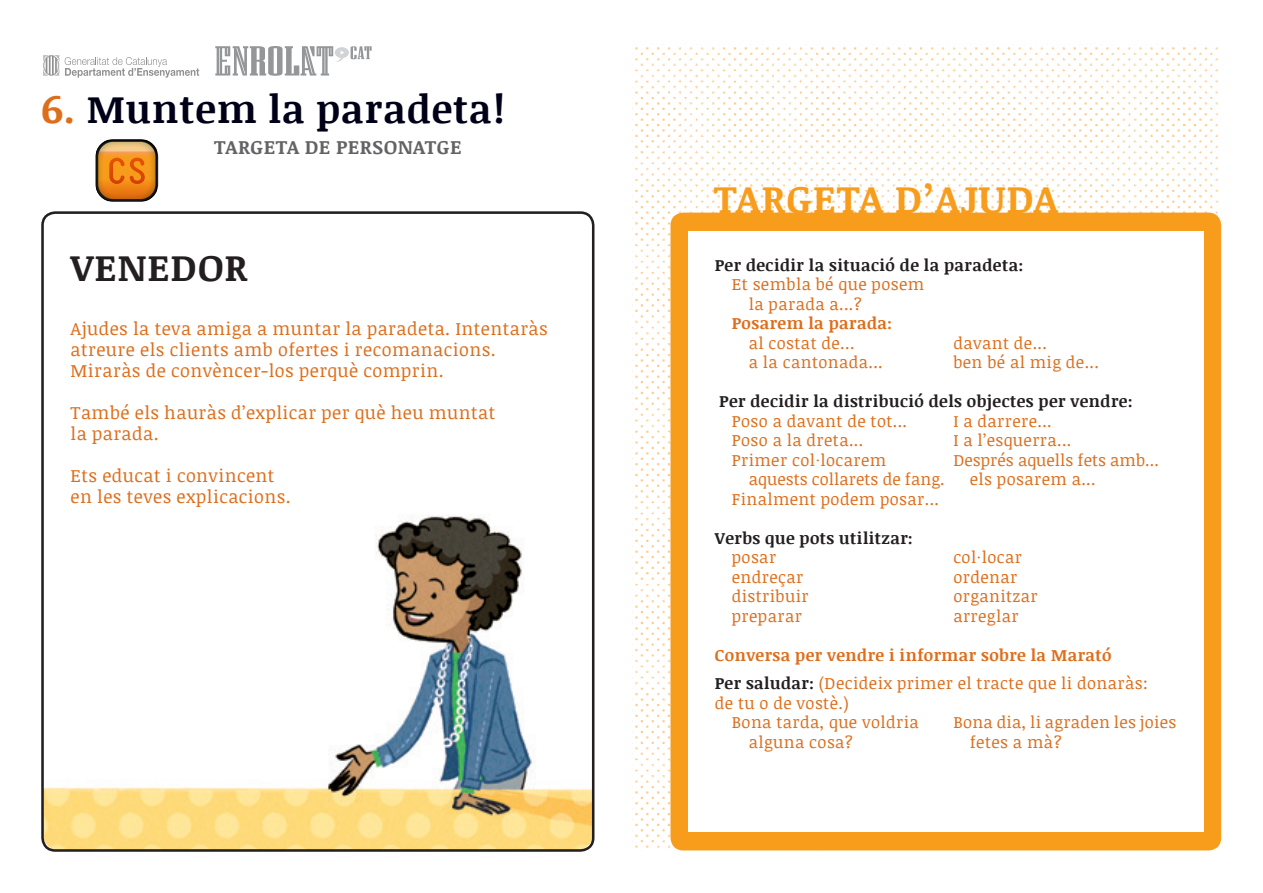
<style>
.page{position:relative;width:1263px;height:893px;background:#fff}
.page>*{position:absolute;margin:0;border:0;box-sizing:border-box;transform-origin:0 0}
.TITOL_FITXA{font:700 39px "Noticia Text";letter-spacing:.025em;color:#000119}
.Cos_de_Text{font:700 39px "Noticia Text";letter-spacing:.025em;color:#f89c1c}
.TP_titular{font:700 37.5px "Noticia Text";letter-spacing:.025em;color:#231f20}
.Cos_de_Text-2{font:700 19.5px "Noticia Text";letter-spacing:.025em;color:#636366}
.TP_cos_de_text{font:18px/21px "Noticia Text";letter-spacing:.025em;color:#dd6e1c}
.TP_cos_de_text-2{font:16.5px "Noticia Text";letter-spacing:.025em;color:#dd6e1c}
.TP_titulars_2{font:700 16.5px "Noticia Text";letter-spacing:.025em;color:#231f20}
.TP_titulars_2-2{font:16.5px/19.5px "Noticia Text";letter-spacing:.025em;color:#dd6e1c}
.TP_cos_de_text-3{font:16.5px "Noticia Text";letter-spacing:.005em;color:#dd6e1c}
.TP_titulars_2-3{font:700 16.5px "Noticia Text";letter-spacing:.025em;color:#dd6e1c}
.TP_cos_de_text-4{font:700 16.5px "Noticia Text";letter-spacing:.025em;color:#dd6e1c}
.s1{font-size:40.5px;color:#dd6e1c}
.s2{font-weight:700;color:#231f20}
</style>
<div class="page">
<img style="left:45px;top:516px;width:548px;height:332px">
<img style="left:632px;top:47px;width:588px;height:803px">
<div style="left:41px;top:211px;width:553px;height:641px;border:3px solid #231f20;border-radius:13px"></div>
<div style="left:670px;top:213px;width:551px;height:637px;background:#f89c1c;border-radius:13px"></div>
<div style="left:689px;top:231px;width:515px;height:601px;background:#fff"></div>
<svg style="left:65px;top:57px;width:134px;height:21px"></svg>
<svg style="left:43px;top:55px;width:16px;height:21px"></svg>
<svg style="left:215px;top:46px;width:157px;height:30px"></svg>
<div style="left:95px;top:139px;width:63px;height:63px;border:3px solid #231f20;border-radius:16px"></div>
<div style="left:96px;top:141px;width:60px;height:60px;background:#131212;border-radius:16px"></div>
<svg style="left:97px;top:140px;width:60px;height:60px;background:#d3832d"></svg>
<p class="TITOL_FITXA" style="left:41px;top:81px;width:465px"><span class="s1">6.</span> Muntem la paradeta!</p>
<p class="Cos_de_Text-2" style="left:214px;top:133px;width:249px">TARGETA DE PERSONATGE</p>
<p class="TP_titular" style="left:71px;top:241px;width:179px">VENEDOR</p>
<p class="TP_cos_de_text" style="left:71px;top:318px;width:479px">Ajudes la teva amiga a muntar la paradeta. Intentaràs atreure els clients amb ofertes i recomanacions.<br>Miraràs de convèncer-los perquè comprin.</p>
<p class="TP_cos_de_text" style="left:71px;top:402px;width:426px">També els hauràs d’explicar per què heu muntat la parada.</p>
<p class="TP_cos_de_text" style="left:71px;top:465px;width:222px">Ets educat i convincent en les teves explicacions.</p>
<p class="Cos_de_Text" style="left:714px;top:171px;width:346px">TARGETA D’AJUDA</p>
<p class="TP_titulars_2" style="left:715px;top:253px;width:310px">Per decidir la situació de la paradeta:</p>
<p class="TP_cos_de_text-2" style="left:732px;top:273px;width:194px">Et sembla bé que posem</p>
<p class="TP_cos_de_text-2" style="left:749px;top:292px;width:115px">la parada a...?</p>
<p class="TP_cos_de_text-4" style="left:732px;top:312px;width:162px">Posarem la parada:</p>
<p class="TP_cos_de_text-2" style="left:749px;top:331px;width:107px">al costat de...</p>
<p class="TP_cos_de_text-2" style="left:953px;top:331px;width:95px">davant de...</p>
<p class="TP_cos_de_text-2" style="left:749px;top:351px;width:135px">a la cantonada...</p>
<p class="TP_cos_de_text-2" style="left:953px;top:351px;width:147px">ben bé al mig de...</p>
<p class="TP_titulars_2" style="left:719px;top:390px;width:415px">Per decidir la distribució dels objectes per vendre:</p>
<p class="TP_cos_de_text-2" style="left:732px;top:409px;width:177px">Poso a davant de tot...</p>
<p class="TP_cos_de_text-2" style="left:953px;top:409px;width:100px">I a darrere...</p>
<p class="TP_cos_de_text-2" style="left:732px;top:429px;width:133px">Poso a la dreta...</p>
<p class="TP_cos_de_text-2" style="left:953px;top:429px;width:120px">I a l’esquerra...</p>
<p class="TP_cos_de_text-2" style="left:732px;top:448px;width:156px">Primer col·locarem</p>
<p class="TP_cos_de_text-3" style="left:953px;top:448px;width:207px">Després aquells fets amb...</p>
<p class="TP_cos_de_text-3" style="left:749px;top:468px;width:197px">aquests collarets de fang.</p>
<p class="TP_cos_de_text-2" style="left:970px;top:468px;width:127px">els posarem a...</p>
<p class="TP_cos_de_text-2" style="left:732px;top:487px;width:209px">Finalment podem posar...</p>
<p class="TP_titulars_2" style="left:715px;top:526px;width:199px">Verbs que pots utilitzar:</p>
<p class="TP_cos_de_text-2" style="left:732px;top:546px;width:46px">posar</p>
<p class="TP_cos_de_text-2" style="left:953px;top:546px;width:70px">col·locar</p>
<p class="TP_cos_de_text-2" style="left:732px;top:565px;width:73px">endreçar</p>
<p class="TP_cos_de_text-2" style="left:953px;top:565px;width:65px">ordenar</p>
<p class="TP_cos_de_text-2" style="left:732px;top:585px;width:78px">distribuir</p>
<p class="TP_cos_de_text-2" style="left:953px;top:585px;width:86px">organitzar</p>
<p class="TP_cos_de_text-2" style="left:732px;top:604px;width:72px">preparar</p>
<p class="TP_cos_de_text-2" style="left:953px;top:604px;width:67px">arreglar</p>
<p class="TP_titulars_2-3" style="left:715px;top:643px;width:398px">Conversa per vendre i informar sobre la Marató</p>
<p class="TP_titulars_2-2" style="left:715px;top:673px;width:434px"><span class="s2">Per saludar:</span> (Decideix primer el tracte que li donaràs: de tu o de vostè.)</p>
<p class="TP_cos_de_text-2" style="left:732px;top:711px;width:188px">Bona tarda, que voldria</p>
<p class="TP_cos_de_text-2" style="left:953px;top:711px;width:224px">Bona dia, li agraden les joies</p>
<p class="TP_cos_de_text-2" style="left:749px;top:730px;width:106px">alguna cosa?</p>
<p class="TP_cos_de_text-2" style="left:970px;top:730px;width:94px">fetes a mà?</p>
</div>
